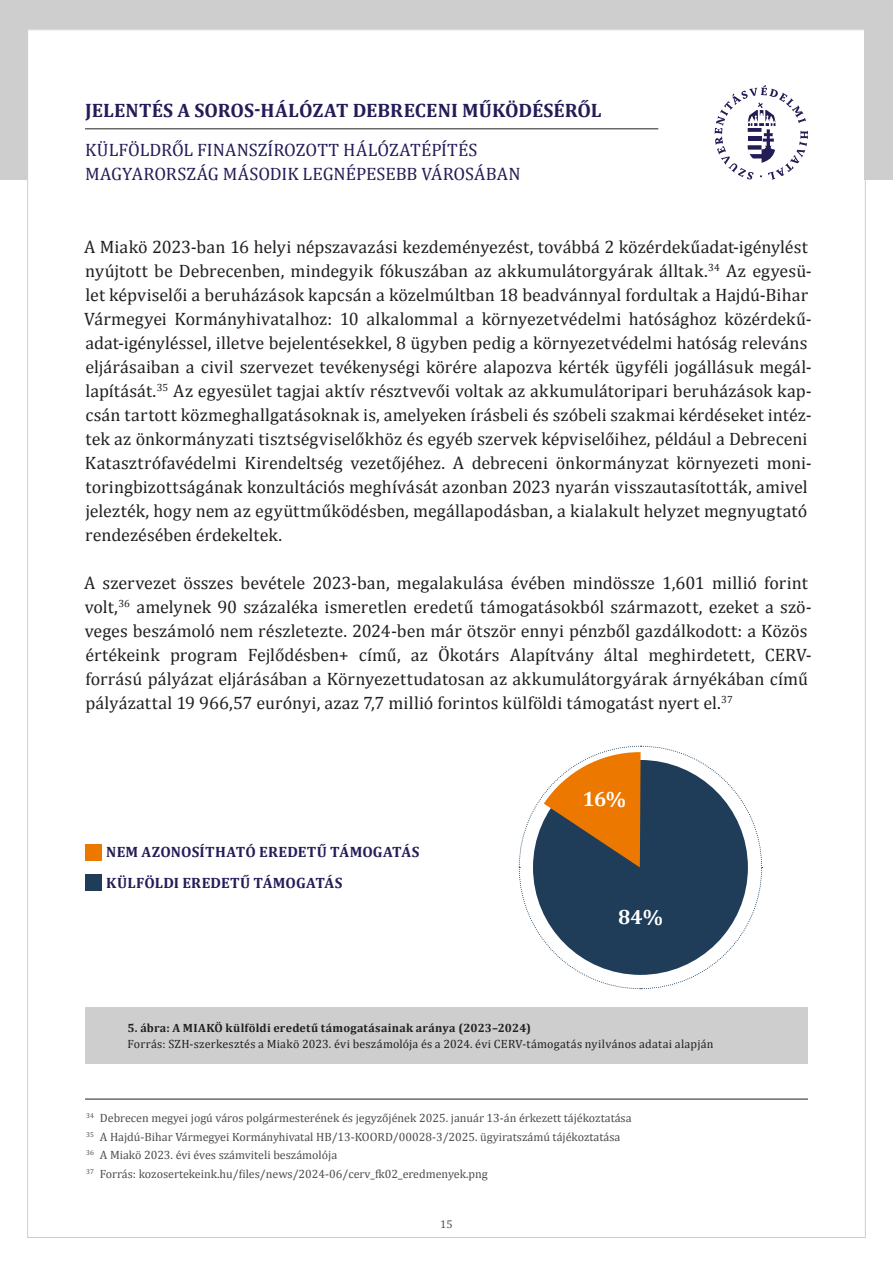
<style>
.page{position:relative;width:893px;height:1263px;background:#fff}
.page>*{position:absolute;margin:0;border:0;box-sizing:border-box;transform-origin:0 0}
.Heading_1{font:700 20.7px "Cambria";color:#fff}
.t1{font:700 19.5px "Cambria";letter-spacing:.005em;color:#231d57}
.kenyér{font:18px/24px "Cambria";letter-spacing:.005em;color:#231f20}
.t2{font:18px/24px "Cambria";color:#231d57}
.Heading_1-2{font:700 15px "Cambria";letter-spacing:.015em;color:#231d57}
.Footnote_text{font:12px "Cambria";color:#4b4c4d}
.No_Spacing{font:12px "Cambria";letter-spacing:.02em;color:#231f20}
.No_Spacing-2{font:700 12px "Cambria";letter-spacing:.025em;color:#231f20}
.t3{font:11.25px "Cambria";color:#4b4c4d}
</style>
<div class="page">
<div style="left:0;top:0;width:27px;height:180px;background:#cecece"></div>
<div style="left:864px;top:0;width:29px;height:180px;background:#cecece"></div>
<div style="left:0;top:0;width:893px;height:29px;background:#cecece"></div>
<svg style="left:715px;top:85px;width:93px;height:95px"></svg>
<hr style="left:85px;top:128px;width:573px;height:1px;background:#231f20">
<hr style="left:85px;top:1099px;width:723px;height:1px;background:#231f20">
<div style="left:85px;top:1007px;width:723px;height:57px;background:#cecece"></div>
<div style="left:85px;top:874px;width:17px;height:17px;background:#1f3d59"></div>
<div style="left:85px;top:844px;width:17px;height:17px;background:#ed7800"></div>
<svg style="left:518px;top:745px;width:245px;height:244px"></svg>
<p class="t1" style="left:85px;top:96px;width:518px">JELENTÉS A SOROS-HÁLÓZAT DEBRECENI MŰKÖDÉSÉRŐL</p>
<p class="t2" style="left:85px;top:138px;width:437px">KÜLFÖLDRŐL FINANSZÍROZOTT HÁLÓZATÉPÍTÉS<br>MAGYARORSZÁG MÁSODIK LEGNÉPESEBB VÁROSÁBAN</p>
<p class="kenyér" style="left:84px;top:235px;width:729px">A Miakö 2023-ban 16 helyi népszavazási kezdeményezést, továbbá 2 közérdekűadat-igénylést nyújtott be Debrecenben, mindegyik fókuszában az akkumulátorgyárak álltak.<sup>34</sup> Az egyesü&shy;let képviselői a beruházások kapcsán a közelmúltban 18 beadvánnyal fordultak a Hajdú-Bihar Vármegyei Kormányhivatalhoz: 10 alkalommal a környezetvédelmi hatósághoz közérdekű&shy;adat-igényléssel, illetve bejelentésekkel, 8 ügyben pedig a környezetvédelmi hatóság releváns eljárásaiban a civil szervezet tevékenységi körére alapozva kérték ügyféli jogállásuk megál&shy;lapítását.<sup>35</sup> Az egyesület tagjai aktív résztvevői voltak az akkumulátoripari beruházások kap&shy;csán tartott közmeghallgatásoknak is, amelyeken írásbeli és szóbeli szakmai kérdéseket intéz&shy;tek az önkormányzati tisztségviselőkhöz és egyéb szervek képviselőihez, például a Debreceni Katasztrófavédelmi Kirendeltség vezetőjéhez. A debreceni önkormányzat környezeti moni&shy;toringbizottságának konzultációs meghívását azonban 2023 nyarán visszautasították, amivel jelezték, hogy nem az együttműködésben, megállapodásban, a kialakult helyzet megnyugtató rendezésében érdekeltek.</p>
<p class="kenyér" style="left:84px;top:571px;width:729px">A szervezet összes bevétele 2023-ban, megalakulása évében mindössze 1,601 millió forint volt,<sup>36</sup> amelynek 90 százaléka ismeretlen eredetű támogatásokból származott, ezeket a szö&shy;veges beszámoló nem részletezte. 2024-ben már ötször ennyi pénzből gazdálkodott: a Közös értékeink program Fejlődésben+ című, az Ökotárs Alapítvány által meghirdetett, CERV&shy;forrású pályázat eljárásában a Környezettudatosan az akkumulátorgyárak árnyékában című pályázattal 19 966,57 eurónyi, azaz 7,7 millió forintos külföldi támogatást nyert el.<sup>37</sup></p>
<p class="Heading_1-2" style="left:106px;top:841px;width:315px">NEM AZONOSÍTHATÓ EREDETŰ TÁMOGATÁS</p>
<p class="Heading_1-2" style="left:106px;top:873px;width:238px">KÜLFÖLDI EREDETŰ TÁMOGATÁS</p>
<p class="Heading_1" style="left:583px;top:785px;width:45px">16%</p>
<p class="Heading_1" style="left:618px;top:902px;width:47px">84%</p>
<p class="No_Spacing-2" style="left:128px;top:1019px;width:405px">5. ábra: A MIAKÖ külföldi eredetű támogatásainak aránya (2023–2024)</p>
<p class="No_Spacing" style="left:128px;top:1037px;width:587px">Forrás: SZH-szerkesztés a Miakö 2023. évi beszámolója és a 2024. évi CERV-támogatás nyilvános adatai alapján</p>
<p class="Footnote_text" style="left:86px;top:1110px;width:547px"><sup>34</sup> Debrecen megyei jogú város polgármesterének és jegyzőjének 2025. január 13-án érkezett tájékoztatása</p>
<p class="Footnote_text" style="left:86px;top:1129px;width:536px"><sup>35</sup> A Hajdú-Bihar Vármegyei Kormányhivatal HB/13-KOORD/00028-3/2025. ügyiratszámú tájékoztatása</p>
<p class="Footnote_text" style="left:86px;top:1148px;width:253px"><sup>36</sup> A Miakö 2023. évi éves számviteli beszámolója</p>
<p class="Footnote_text" style="left:86px;top:1166px;width:403px"><sup>37</sup> Forrás: kozosertekeink.hu/files/news/2024-06/cerv_fk02_eredmenyek.png</p>
<p class="t3" style="left:440px;top:1217px;width:14px">15</p>
</div>
